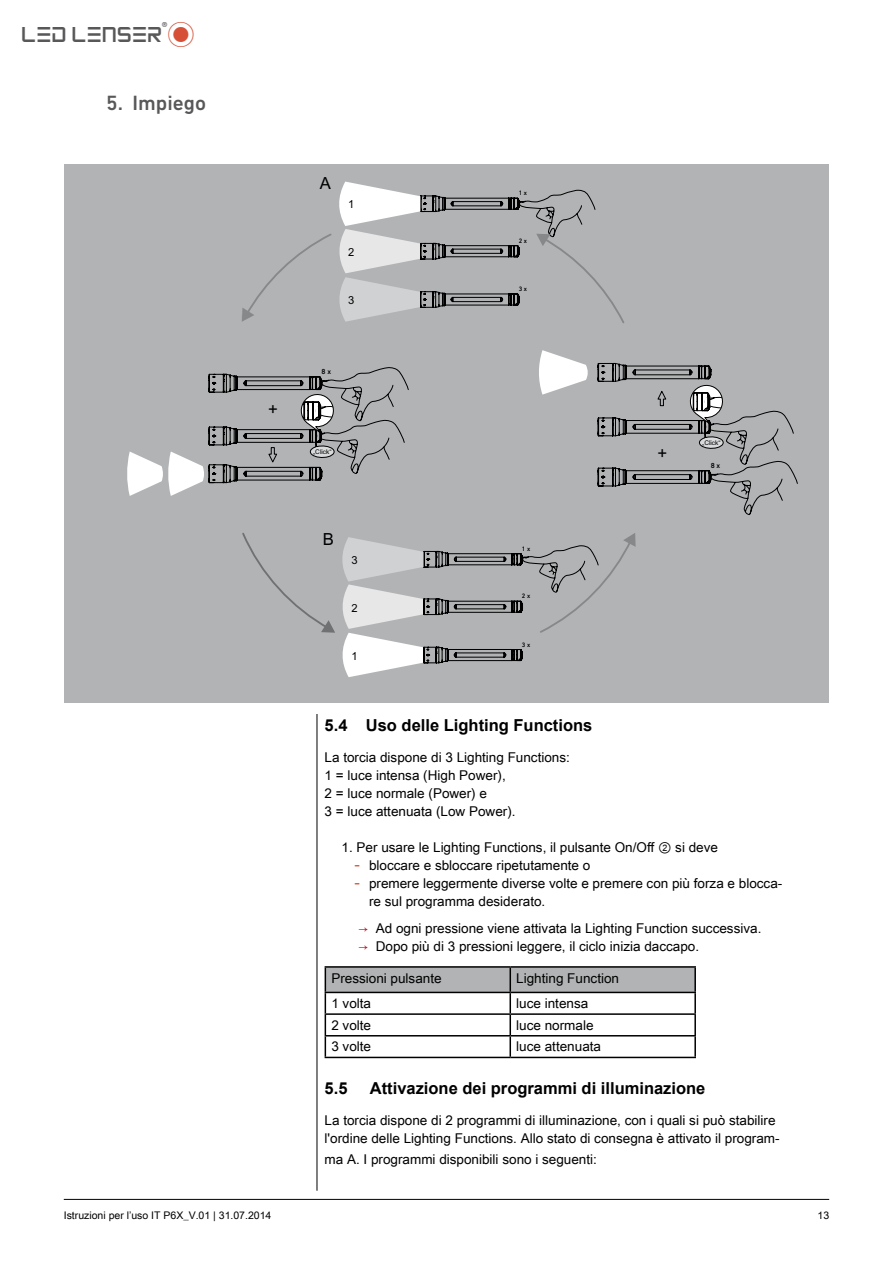
<style>
.page{position:relative;width:893px;height:1263px;background:#fff}
.page>*{position:absolute;margin:0;border:0;box-sizing:border-box;transform-origin:0 0}
.t1{font:30px "Led Lenser";color:#58585a}
.t2{font:500 21px "DIN Next W1 G";color:#58585a}
.t3{font:16.65px "Arial Unicode MS";color:#000}
.t4{font:700 16.5px "Arial";color:#000}
.t5{font:13.5px/18px "Arial Unicode MS";color:#000}
.t6{font:11.1px "Arial Unicode MS";color:#000}
.t7{font:10.5px "Arial Unicode MS";color:#000}
.t8{font:500 7.35px "DIN Next W1 G";color:#000}
.t9{font:6.45px "Arial Unicode MS";color:#000}
.t10{font:500 6.45px "DIN Next W1 G";color:#000}
.s1{color:#d65038}
.s2{font-size:16.5px;color:#d65038}
.s3{color:#cd071e}
</style>
<div class="page">
<hr style="left:64px;top:1199px;width:765px;height:1px;background:#000">
<hr style="left:317px;top:170px;width:1px;height:1021px;background:#000">
<div style="left:298px;top:690px;width:34px;height:24px;background:#fff"></div>
<div style="left:64px;top:164px;width:765px;height:539px;background:#b1b3b4"></div>
<svg style="left:127px;top:367px;width:282px;height:129px"></svg>
<svg style="left:539px;top:350px;width:49px;height:45px"></svg>
<svg style="left:598px;top:363px;width:200px;height:152px"></svg>
<svg style="left:242px;top:182px;width:382px;height:142px"></svg>
<svg style="left:242px;top:533px;width:394px;height:144px"></svg>
<hr style="left:325px;top:966px;width:185px;height:2px;background:#000">
<hr style="left:510px;top:966px;width:186px;height:2px;background:#000">
<hr style="left:694px;top:968px;width:2px;height:24px;background:#000">
<hr style="left:510px;top:992px;width:186px;height:1px;background:#000">
<hr style="left:694px;top:993px;width:2px;height:20px;background:#000">
<hr style="left:510px;top:1013px;width:186px;height:2px;background:#000">
<hr style="left:694px;top:1015px;width:2px;height:20px;background:#000">
<svg style="left:325px;top:967px;width:370px;height:90px"></svg>
<hr style="left:510px;top:1035px;width:186px;height:1px;background:#000">
<hr style="left:509px;top:1036px;width:2px;height:21px;background:#000">
<hr style="left:694px;top:1036px;width:2px;height:21px;background:#000">
<hr style="left:325px;top:1057px;width:185px;height:1px;background:#000">
<hr style="left:510px;top:1057px;width:186px;height:1px;background:#000">
<h1 class="t1" style="left:21px;top:19px;width:175px">Led Lenser®<span class="s1">*</span></h1>
<h2 class="t2" style="left:106px;top:91px;width:101px">5. Impiego</h2>
<p class="t3" style="left:268px;top:399px;width:11px">+</p>
<p class="t3" style="left:320px;top:174px;width:13px">A</p>
<p class="t6" style="left:348px;top:198px;width:8px">1</p>
<p class="t6" style="left:348px;top:246px;width:8px">2</p>
<p class="t6" style="left:348px;top:294px;width:8px">3</p>
<p class="t8" style="left:322px;top:367px;width:11px">8 x</p>
<p class="t9" style="left:313px;top:448px;width:20px">„Click“</p>
<p class="t3" style="left:323px;top:529px;width:13px">B</p>
<p class="t6" style="left:351px;top:553px;width:8px">3</p>
<p class="t6" style="left:351px;top:601px;width:8px">2</p>
<p class="t6" style="left:351px;top:650px;width:8px">1</p>
<p class="t10" style="left:519px;top:189px;width:10px">1 x</p>
<p class="t10" style="left:519px;top:237px;width:10px">2 x</p>
<p class="t10" style="left:519px;top:285px;width:10px">3 x</p>
<p class="t10" style="left:522px;top:545px;width:10px">1 x</p>
<p class="t10" style="left:522px;top:592px;width:10px">2 x</p>
<p class="t10" style="left:522px;top:641px;width:10px">3 x</p>
<p class="t3" style="left:657px;top:443px;width:11px">+</p>
<p class="t9" style="left:702px;top:438px;width:20px">„Click“</p>
<p class="t8" style="left:711px;top:461px;width:11px">8 x</p>
<p class="t4" style="left:325px;top:715px;width:269px">5.4 Uso delle Lighting Functions</p>
<p class="t5" style="left:325px;top:748px;width:247px">La torcia dispone di 3 Lighting Functions:<br>1 = luce intensa (High Power),<br>2 = luce normale (Power) e<br>3 = luce attenuata (Low Power).</p>
<p class="t5" style="left:342px;top:838px;width:378px">1. Per usare le Lighting Functions, il pulsante On/Off ② si deve</p>
<p class="t5" style="left:354px;top:856px;width:238px"><span class="s2">-</span> bloccare e sbloccare ripetutamente o</p>
<p class="t5" style="left:369px;top:874px;width:415px;text-indent:-15px"><span class="s2">-</span> premere leggermente diverse volte e premere con più forza e blocca&shy;re sul programma desiderato.</p>
<p class="t5" style="left:359px;top:919px;width:404px"><span class="s3">→</span> Ad ogni pressione viene attivata la Lighting Function successiva.</p>
<p class="t5" style="left:359px;top:937px;width:342px"><span class="s3">→</span> Dopo più di 3 pressioni leggere, il ciclo inizia daccapo.</p>
<p class="t5" style="left:331px;top:968px;width:112px">Pressioni pulsante</p>
<p class="t5" style="left:516px;top:968px;width:104px">Lighting Function</p>
<p class="t5" style="left:331px;top:994px;width:41px">1 volta</p>
<p class="t5" style="left:516px;top:994px;width:74px">luce intensa</p>
<p class="t5" style="left:331px;top:1016px;width:41px">2 volte</p>
<p class="t5" style="left:516px;top:1016px;width:79px">luce normale</p>
<p class="t5" style="left:331px;top:1037px;width:41px">3 volte</p>
<p class="t5" style="left:516px;top:1037px;width:86px">luce attenuata</p>
<p class="t4" style="left:325px;top:1078px;width:24px">5.5</p>
<p class="t4" style="left:370px;top:1078px;width:337px">Attivazione dei programmi di illuminazione</p>
<p class="t5" style="left:325px;top:1111px;width:457px">La torcia dispone di 2 programmi di illuminazione, con i quali si può stabilire l'ordine delle Lighting Functions. Allo stato di consegna è attivato il program-</p>
<p class="t5" style="left:325px;top:1150px;width:274px">ma A. I programmi disponibili sono i seguenti:</p>
<p class="t7" style="left:64px;top:1208px;width:209px">Istruzioni per l’uso IT P6X_V.01 | 31.07.2014</p>
<p class="t7" style="left:817px;top:1208px;width:13px">13</p>
</div>
